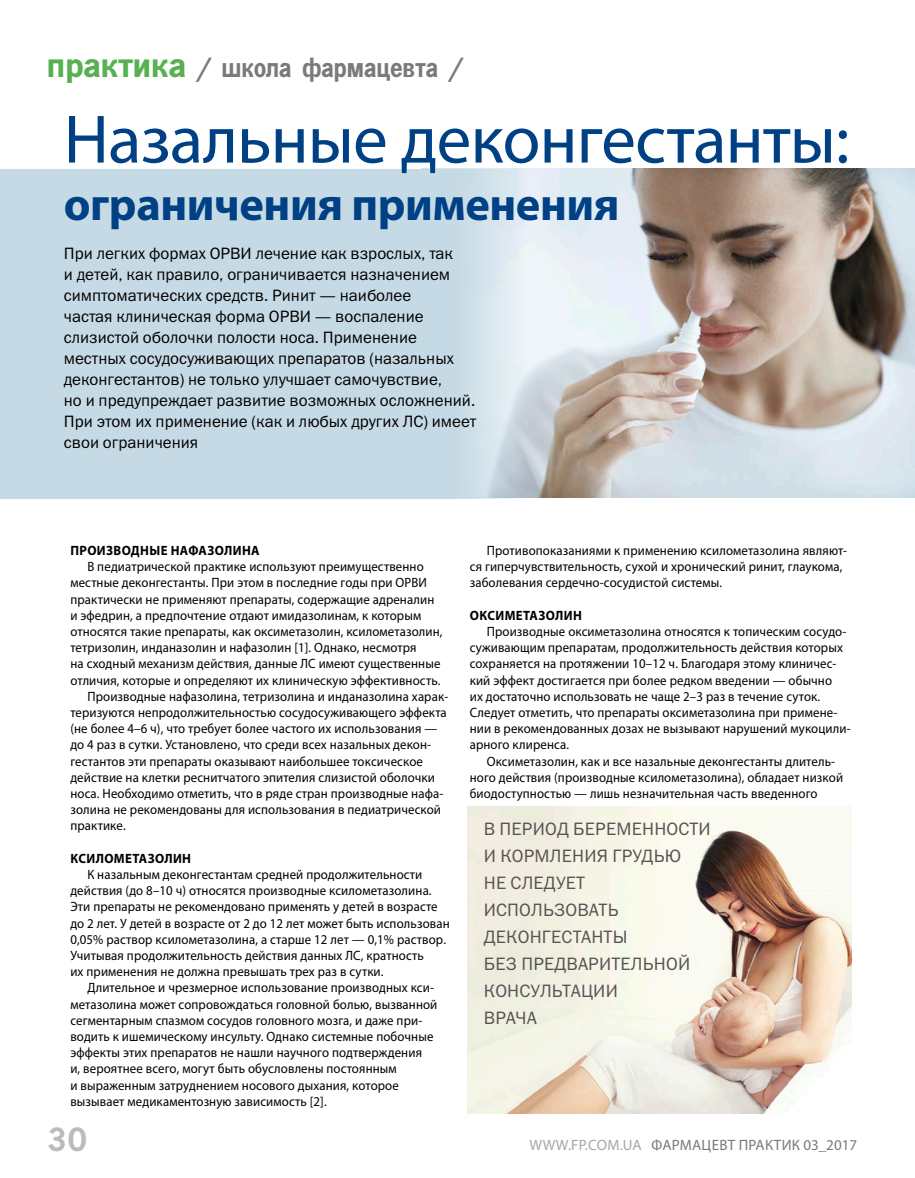
<style>
.page{position:relative;width:915px;height:1178px;background:#fff}
.page>*{position:absolute;margin:0;border:0;box-sizing:border-box;transform-origin:0 0}
.t1{font:69px "Myriad Pro";letter-spacing:-.01em;color:#004084}
.t2{font:700 46.5px "Myriad Pro";letter-spacing:-.01em;color:#004084}
.t3{font:700 34.5px "News Paper C";color:#babbbb}
.t4{font:700 28.5px "News Paper C";color:#7a7a7a}
.t5{font:18px/27px "Franklin Gothic Book ITC";letter-spacing:.01em;color:#565454}
.t6{font:16.5px/21px "Franklin Gothic Book ITC";color:#000}
.t7{font:15px "Myriad Pro";letter-spacing:.02em;color:#a5a8a8}
.t8{font:15px "Myriad Pro";color:#7a7a7a}
.t9{font:13.5px/16.2px "Myriad Pro";letter-spacing:.01em;color:#000;scale:.95 1}
.t10{font:700 13.5px "Myriad Pro";letter-spacing:.03em;color:#000;scale:.95 1}
.s1{font-size:36px;color:#58b151}
.s2{color:#7a7a7a}
</style>
<div class="page">
<img style="left:525px;top:169px;width:389px;height:329px">
<div style="left:0;top:169px;width:525px;height:330px;background:#c5dae4"></div>
<img style="left:467px;top:806px;width:383px;height:308px">
<h3 class="t4" style="left:47px;top:52px;width:415px"><span class="s1">практика</span> / школа фармацевта /</h3>
<h1 class="t1" style="left:64px;top:97px;width:786px">НАЗАЛЬНЫЕ ДЕКОНГЕСТАНТЫ:</h1>
<h2 class="t2" style="left:64px;top:174px;width:557px">ограничения применения</h2>
<p class="t6" style="left:64px;top:242px;width:157px">П ри легких формах ОРВИ</p>
<p class="t6" style="left:64px;top:242px;width:390px;text-indent:192px">лечение как взрослых, так и детей, как правило, ограничивается назначением симптоматических средств. Ринит — наиболее частая клиническая форма ОРВИ</p>
<p class="t6" style="left:64px;top:306px;width:414px;text-indent:251px">— воспаление слизистой оболочки полости носа. П рименение местных сосудосуживающих препаратов (назальных деконгестантов) не только улучшает самочувствие,<br>но и предупреждает развитие возможных осложнений.<br>П ри этом их применение (как и любых других ЛС) имеет свои ограничения</p>
<p class="t10" style="left:70px;top:541px;width:201px">Производные нафазолина</p>
<p class="t9" style="left:87px;top:558px;width:355px">В ПЕДИАТРИЧЕСКОЙ ПРАКТИКЕ ИСПОЛЬЗУЮТ ПРЕИМУЩЕСТВЕННО</p>
<p class="t9" style="left:70px;top:574px;width:377px">МЕСТНЫЕ ДЕКОНГЕСТАНТЫ. ПРИ ЭТОМ В ПОСЛЕДНИЕ ГОДЫ ПРИ ОРВИ</p>
<p class="t9" style="left:70px;top:591px;width:384px">ПРАКТИЧЕСКИ НЕ ПРИМЕНЯЮТ ПРЕПАРАТЫ, СОДЕРЖАЩИЕ АДРЕНАЛИН</p>
<p class="t9" style="left:70px;top:607px;width:370px">И ЭФЕДРИН, А ПРЕДПОЧТЕНИЕ ОТДАЮТ ИМИДАЗОЛИНАМ, К КОТОРЫМ</p>
<p class="t9" style="left:70px;top:623px;width:393px">ОТНОСЯТСЯ ТАКИЕ ПРЕПАРАТЫ, КАК ОКСИМЕТАЗОЛИН, КСИЛОМЕТАЗОЛИН,</p>
<p class="t9" style="left:70px;top:639px;width:366px">ТЕТРИЗОЛИН, ИНДАНАЗОЛИН И НАФАЗОЛИН [1]. ОДНАКО, НЕСМОТРЯ</p>
<p class="t9" style="left:70px;top:655px;width:391px">НА СХОДНЫЙ МЕХАНИЗМ ДЕЙСТВИЯ, ДАННЫЕ ЛС ИМЕЮТ СУЩЕСТВЕННЫЕ</p>
<p class="t9" style="left:70px;top:672px;width:391px">ОТЛИЧИЯ, КОТОРЫЕ И ОПРЕДЕЛЯЮТ ИХ КЛИНИЧЕСКУЮ ЭФФЕКТИВНОСТЬ.</p>
<p class="t9" style="left:87px;top:688px;width:381px">ПРОИЗВОДНЫЕ НАФАЗОЛИНА, ТЕТРИЗОЛИНА И ИНДАНАЗОЛИНА ХАРАК-</p>
<p class="t9" style="left:70px;top:704px;width:397px">ТЕРИЗУЮТСЯ НЕПРОДОЛЖИТЕЛЬНОСТЬЮ СОСУДОСУЖИВАЮЩЕГО ЭФФЕКТА</p>
<p class="t9" style="left:70px;top:720px;width:387px">(НЕ БОЛЕЕ 4–6 Ч), ЧТО ТРЕБУЕТ БОЛЕЕ ЧАСТОГО ИХ ИСПОЛЬЗОВАНИЯ —</p>
<p class="t9" style="left:70px;top:736px;width:381px">ДО 4 РАЗ В СУТКИ. УСТАНОВЛЕНО, ЧТО СРЕДИ ВСЕХ НАЗАЛЬНЫХ ДЕКОН-</p>
<p class="t9" style="left:70px;top:753px;width:372px">ГЕСТАНТОВ ЭТИ ПРЕПАРАТЫ ОКАЗЫВАЮТ НАИБОЛЬШЕЕ ТОКСИЧЕСКОЕ</p>
<p class="t9" style="left:70px;top:769px;width:385px">ДЕЙСТВИЕ НА КЛЕТКИ РЕСНИТЧАТОГО ЭПИТЕЛИЯ СЛИЗИСТОЙ ОБОЛОЧКИ</p>
<p class="t9" style="left:70px;top:785px;width:394px">НОСА. НЕОБХОДИМО ОТМЕТИТЬ, ЧТО В РЯДЕ СТРАН ПРОИЗВОДНЫЕ НАФА-</p>
<p class="t9" style="left:70px;top:801px;width:391px">ЗОЛИНА НЕ РЕКОМЕНДОВАНЫ ДЛЯ ИСПОЛЬЗОВАНИЯ В ПЕДИАТРИЧЕСКОЙ</p>
<p class="t9" style="left:70px;top:817px;width:60px">ПРАКТИКЕ.</p>
<p class="t10" style="left:70px;top:849px;width:128px">Ксилометазолин</p>
<p class="t9" style="left:70px;top:866px;width:401px;text-indent:17px">К НАЗАЛЬНЫМ ДЕКОНГЕСТАНТАМ СРЕДНЕЙ ПРОДОЛЖИТЕЛЬНОСТИ ДЕЙСТВИЯ (ДО 8–10 Ч) ОТНОСЯТСЯ ПРОИЗВОДНЫЕ КСИЛОМЕТАЗОЛИНА.<br>ЭТИ ПРЕПАРАТЫ НЕ РЕКОМЕНДОВАНО ПРИМЕНЯТЬ У ДЕТЕЙ В ВОЗРАСТЕ ДО 2 ЛЕТ. У ДЕТЕЙ В ВОЗРАСТЕ ОТ 2 ДО 12 ЛЕТ МОЖЕТ БЫТЬ ИСПОЛЬЗОВАН 0,05% РАСТВОР КСИЛОМЕТАЗОЛИНА, А СТАРШЕ 12 ЛЕТ — 0,1% РАСТВОР.<br>УЧИТЫВАЯ ПРОДОЛЖИТЕЛЬНОСТЬ ДЕЙСТВИЯ ДАННЫХ ЛС, КРАТНОСТЬ<br>ИХ ПРИМЕНЕНИЯ НЕ ДОЛЖНА ПРЕВЫШАТЬ ТРЕХ РАЗ В СУТКИ.</p>
<p class="t9" style="left:70px;top:979px;width:388px;text-indent:17px">ДЛИТЕЛЬНОЕ И ЧРЕЗМЕРНОЕ ИСПОЛЬЗОВАНИЕ ПРОИЗВОДНЫХ КСИ-МЕТАЗОЛИНА МОЖЕТ СОПРОВОЖДАТЬСЯ ГОЛОВНОЙ БОЛЬЮ, ВЫЗВАННОЙ СЕГМЕНТАРНЫМ СПАЗМОМ СОСУДОВ ГОЛОВНОГО МОЗГА, И ДАЖЕ ПРИ-ВОДИТЬ К ИШЕМИЧЕСКОМУ ИНСУЛЬТУ. ОДНАКО СИСТЕМНЫЕ ПОБОЧНЫЕ ЭФФЕКТЫ ЭТИХ ПРЕПАРАТОВ НЕ НАШЛИ НАУЧНОГО ПОДТВЕРЖДЕНИЯ<br>И, ВЕРОЯТНЕЕ ВСЕГО, МОГУТ БЫТЬ ОБУСЛОВЛЕНЫ ПОСТОЯННЫМ<br>И ВЫРАЖЕННЫМ ЗАТРУДНЕНИЕМ НОСОВОГО ДЫХАНИЯ, КОТОРОЕ ВЫЗЫВАЕТ МЕДИКАМЕНТОЗНУЮ ЗАВИСИМОСТЬ [2].</p>
<h3 class="t3" style="left:47px;top:1120px;width:42px">30</h3>
<p class="t9" style="left:469px;top:542px;width:398px;text-indent:17px">ПРОТИВОПОКАЗАНИЯМИ К ПРИМЕНЕНИЮ КСИЛОМЕТАЗОЛИНА ЯВЛЯЮТ-<br>СЯ ГИПЕРЧУВСТВИТЕЛЬНОСТЬ, СУХОЙ И ХРОНИЧЕСКИЙ РИНИТ, ГЛАУКОМА,<br>ЗАБОЛЕВАНИЯ СЕРДЕЧНО-СОСУДИСТОЙ СИСТЕМЫ.</p>
<p class="t10" style="left:469px;top:606px;width:119px">Оксиметазолин</p>
<p class="t9" style="left:469px;top:623px;width:402px;text-indent:17px">ПРОИЗВОДНЫЕ ОКСИМЕТАЗОЛИНА ОТНОСЯТСЯ К ТОПИЧЕСКИМ СОСУДО-СУЖИВАЮЩИМ ПРЕПАРАТАМ, ПРОДОЛЖИТЕЛЬНОСТЬ ДЕЙСТВИЯ КОТОРЫХ СОХРАНЯЕТСЯ НА ПРОТЯЖЕНИИ 10–12 Ч. БЛАГОДАРЯ ЭТОМУ КЛИНИЧЕС-КИЙ ЭФФЕКТ ДОСТИГАЕТСЯ ПРИ БОЛЕЕ РЕДКОМ ВВЕДЕНИИ — ОБЫЧНО<br>ИХ ДОСТАТОЧНО ИСПОЛЬЗОВАТЬ НЕ ЧАЩЕ 2–3 РАЗ В ТЕЧЕНИЕ СУТОК.<br>СЛЕДУЕТ ОТМЕТИТЬ, ЧТО ПРЕПАРАТЫ ОКСИМЕТАЗОЛИНА ПРИ ПРИМЕНЕ-НИИ В РЕКОМЕНДОВАННЫХ ДОЗАХ НЕ ВЫЗЫВАЮТ НАРУШЕНИЙ МУКОЦИЛИ-АРНОГО КЛИРЕНСА.</p>
<p class="t9" style="left:469px;top:753px;width:394px;text-indent:17px">ОКСИМЕТАЗОЛИН, КАК И ВСЕ НАЗАЛЬНЫЕ ДЕКОНГЕСТАНТЫ ДЛИТЕЛЬ-<br>НОГО ДЕЙСТВИЯ (ПРОИЗВОДНЫЕ КСИЛОМЕТАЗОЛИНА), ОБЛАДАЕТ НИЗКОЙ<br>БИОДОСТУПНОСТЬЮ — ЛИШЬ НЕЗНАЧИТЕЛЬНАЯ ЧАСТЬ ВВЕДЕННОГО</p>
<h3 class="t5" style="left:483px;top:815px;width:228px">В период беременности и кормления грудью<br>не следует использовать деконгестанты<br>без предварительной консультации<br>врача</h3>
<p class="t7" style="left:529px;top:1135px;width:143px">WWW.FP.COM.UA <span class="s2">ФАРМАЦЕВТ</span></p>
<p class="t8" style="left:738px;top:1135px;width:20px">ПРАКТИК</p>
<p class="t8" style="left:803px;top:1135px;width:55px">03_2017</p>
</div>
